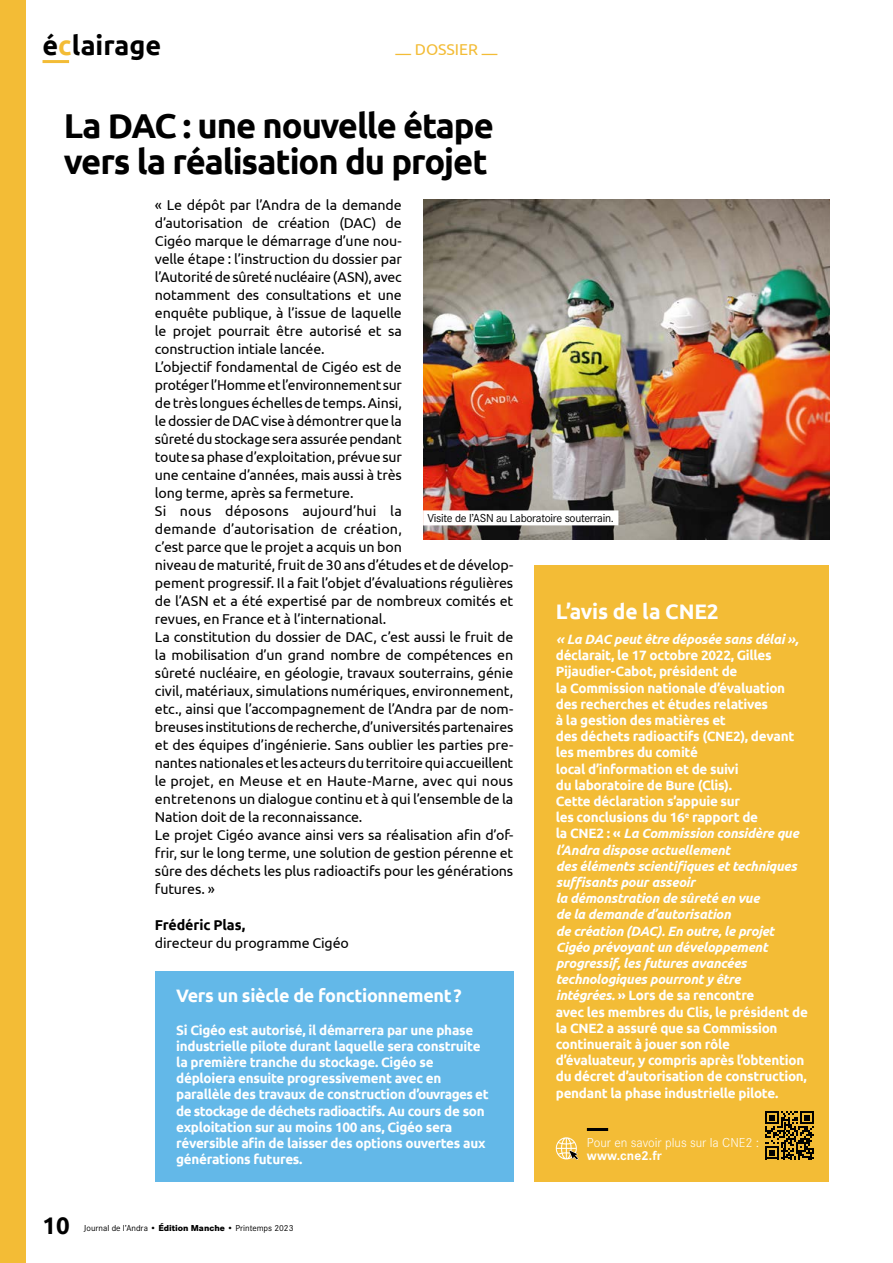
<style>
.page{position:relative;width:893px;height:1263px;background:#fff}
.page>*{position:absolute;margin:0;border:0;box-sizing:border-box;transform-origin:0 0}
.t1{font:700 34.5px/36px "Ubuntu";letter-spacing:-.03em;color:#000}
.t2{font:700 27px "Ubuntu";color:#000}
.t3{font:700 24px "Ubuntu";color:#000}
.t4{font:700 21px "Ubuntu";letter-spacing:-.01em;color:#fff}
.t5{font:700 18px "Ubuntu";letter-spacing:-.02em;color:#fff}
.t6{font:15.75px "Ubuntu";color:#f3bc36}
.t7{font:14.25px/18px "Ubuntu";letter-spacing:-.01em;color:#000}
.t8{font:700 14.25px "Ubuntu";letter-spacing:-.005em;color:#000}
.t9{font:700 13.5px/16.2px "Ubuntu";letter-spacing:-.02em;color:#fff}
.t10{font:italic 700 13.5px "Ubuntu";letter-spacing:-.02em;color:#fff}
.t11{font:300 13.5px "Corporate S";color:#fff}
.t12{font:700 13.5px "Corporate S";color:#fff}
.t13{font:12px "Corporate S";letter-spacing:-.025em;color:#000}
.t14{font:9px "Corporate S";color:#000}
.s1{color:#f3bc36}
.s2{font-style:italic}
.s3{font-weight:800}
</style>
<div class="page">
<hr style="left:43px;top:60px;width:26px;height:3px;background:#f3bc36">
<div style="left:0;top:0;width:26px;height:1263px;background:#f3bc36"></div>
<div style="left:534px;top:565px;width:295px;height:616px;background:#f3bc36"></div>
<img style="left:423px;top:200px;width:406px;height:339px">
<div style="left:423px;top:510px;width:195px;height:15px;background:#fff"></div>
<div style="left:155px;top:971px;width:358px;height:210px;background:#63b8e8"></div>
<hr style="left:587px;top:1128px;width:21px;height:3px;background:#000">
<svg style="left:765px;top:1111px;width:49px;height:48px"></svg>
<svg style="left:556px;top:1137px;width:22px;height:23px"></svg>
<h2 class="t2" style="left:43px;top:29px;width:120px">é<span class="s1">c</span>lairage</h2>
<p class="t6" style="left:396px;top:40px;width:103px">— DOSSIER —</p>
<h1 class="t1" style="left:64px;top:107px;width:432px">La DAC : une nouvelle étape vers la réalisation du projet</h1>
<p class="t7" style="left:155px;top:196px;width:360px">« Le dépôt par l’Andra de la demande<br>d’autorisation de création (DAC) de<br>Cigéo marque le démarrage d’une nou-<br>velle étape : l’instruction du dossier par<br>l’Autorité de sûreté nucléaire (ASN), avec<br>notamment des consultations et une<br>enquête publique, à l’issue de laquelle<br>le projet pourrait être autorisé et sa<br>construction intiale lancée.<br>L’objectif fondamental de Cigéo est de<br>protéger l’Homme et l’environnement sur<br>de très longues échelles de temps. Ainsi,<br>le dossier de DAC vise à démontrer que la<br>sûreté du stockage sera assurée pendant<br>toute sa phase d’exploitation, prévue sur<br>une centaine d’années, mais aussi à très<br>long terme, après sa fermeture.<br>Si nous déposons aujourd’hui la<br>demande d’autorisation de création,<br>c’est parce que le projet a acquis un bon<br>niveau de maturité, fruit de 30 ans d’études et de dévelop&shy;pement progressif. Il a fait l’objet d’évaluations régulières de l’ASN et a été expertisé par de nombreux comités et revues, en France et à l’international.<br>La constitution du dossier de DAC, c’est aussi le fruit de la mobilisation d’un grand nombre de compétences en sûreté nucléaire, en géologie, travaux souterrains, génie civil, matériaux, simulations numériques, environnement, etc., ainsi que l’accompagnement de l’Andra par de nom&shy;breuses institutions de recherche, d’universités partenaires et des équipes d’ingénierie. Sans oublier les parties pre&shy;nantes nationales et les acteurs du territoire qui accueillent le projet, en Meuse et en Haute-Marne, avec qui nous entretenons un dialogue continu et à qui l’ensemble de la Nation doit de la reconnaissance.<br>Le projet Cigéo avance ainsi vers sa réalisation afin d’of&shy;frir, sur le long terme, une solution de gestion pérenne et sûre des déchets les plus radioactifs pour les générations futures. »</p>
<p class="t8" style="left:155px;top:916px;width:92px">Frédéric Plas,</p>
<p class="t7" style="left:155px;top:934px;width:196px">directeur du programme Cigéo</p>
<p class="t13" style="left:427px;top:511px;width:188px">Visite de l’ASN au Laboratoire souterrain.</p>
<h3 class="t4" style="left:556px;top:599px;width:165px">L’avis de la CNE2</h3>
<p class="t10" style="left:556px;top:631px;width:244px">« La DAC peut être déposée sans délai »,</p>
<p class="t9" style="left:556px;top:647px;width:254px">déclarait, le 17 octobre 2022, Gilles Pijaudier-Cabot, président de<br>la Commission nationale d’évaluation des recherches et études relatives<br>à la gestion des matières et<br>des déchets radioactifs (CNE2), devant les membres du comité<br>local d’information et de suivi<br>du laboratoire de Bure (Clis).<br>Cette déclaration s’appuie sur<br>les conclusions du 16<sup>e</sup> rapport de<br>la CNE2 : « <span class="s2">La Commission considère que l’Andra dispose actuellement<br>des éléments scientifiques et techniques suffisants pour asseoir<br>la démonstration de sûreté en vue<br>de la demande d’autorisation<br>de création (DAC). En outre, le projet Cigéo prévoyant un développement progressif, les futures avancées technologiques pourront y être<br>intégrées.</span> » Lors de sa rencontre<br>avec les membres du Clis, le président de la CNE2 a assuré que sa Commission continuerait à jouer son rôle d’évaluateur, y compris après l’obtention du décret d’autorisation de construction, pendant la phase industrielle pilote.</p>
<p class="t5" style="left:176px;top:985px;width:287px">Vers un siècle de fonctionnement?</p>
<p class="t9" style="left:176px;top:1021px;width:314px">Si Cigéo est autorisé, il démarrera par une phase industrielle pilote durant laquelle sera construite la première tranche du stockage. Cigéo se déploiera ensuite progressivement avec en parallèle des travaux de construction d’ouvrages et de stockage de déchets radioactifs. Au cours de son exploitation sur au moins 100 ans, Cigéo sera réversible afin de laisser des options ouvertes aux générations futures.</p>
<p class="t11" style="left:587px;top:1133px;width:174px">Pour en savoir plus sur la CNE2 :</p>
<p class="t12" style="left:587px;top:1146px;width:76px">www.cne2.fr</p>
<h3 class="t3" style="left:43px;top:1210px;width:29px">10</h3>
<p class="t14" style="left:84px;top:1222px;width:211px">Journal de l’Andra <span class="s3">• Édition Manche •</span> Printemps 2023</p>
</div>
